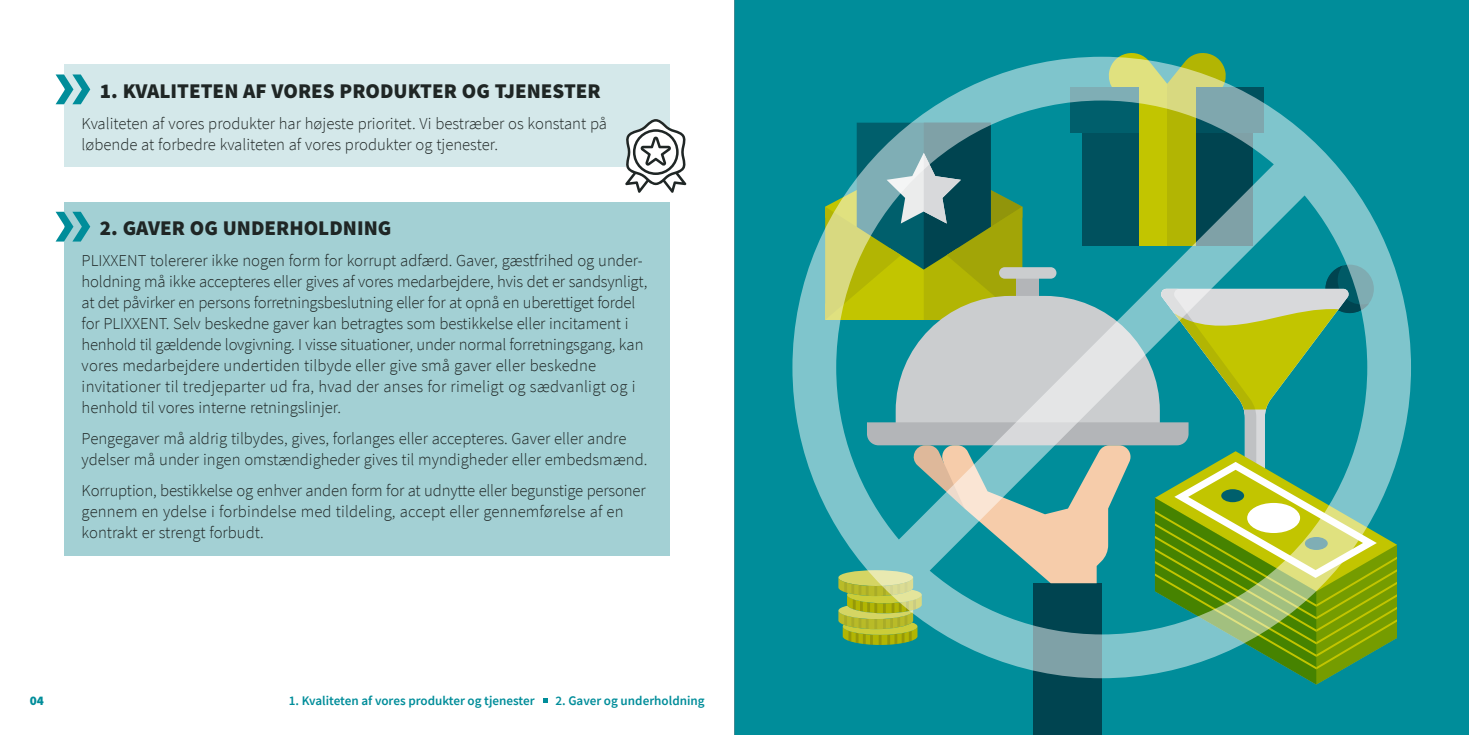
<style>
.page{position:relative;width:1469px;height:735px;background:#fff}
.page>*{position:absolute;margin:0;border:0;box-sizing:border-box;transform-origin:0 0}
.t1{font:900 21px "Source Sans Pro";color:#1f2625}
.t2{font:300 16.62px/21px "Source Sans Pro";color:#1f2625}
.t3{font:600 13.12px "Source Sans Pro";color:#008d9a}
.t4{font:900 13.12px "Source Sans Pro";color:#008d9a}
</style>
<div class="page">
<div style="left:734px;top:0;width:734px;height:734px;background:#008d9a"></div>
<div style="left:64px;top:64px;width:606px;height:103px;background:#d4e8ea"></div>
<svg style="left:56px;top:74px;width:34px;height:30px"></svg>
<svg style="left:625px;top:119px;width:61px;height:73px"></svg>
<svg style="left:1107px;top:53px;width:109px;height:4px"></svg>
<div style="left:1033px;top:583px;width:69px;height:151px;background:#004450"></div>
<svg style="left:792px;top:57px;width:618px;height:620px"></svg>
<div style="left:64px;top:202px;width:606px;height:353px;background:#a3d0d4"></div>
<svg style="left:56px;top:212px;width:34px;height:29px"></svg>
<svg style="left:543px;top:698px;width:4px;height:5px"></svg>
<hr style="left:734px;top:0;width:1px;height:734px;background:#85878b">
<p class="t1" style="left:100px;top:76px;width:502px">1. KVALITETEN AF VORES PRODUKTER OG TJENESTER</p>
<p class="t2" style="left:82px;top:113px;width:527px">Kvaliteten af vores produkter har højeste prioritet. Vi bestræber os konstant på løbende at forbedre kvaliteten af vores produkter og tjenester.</p>
<p class="t1" style="left:100px;top:213px;width:293px">2. GAVER OG UNDERHOLDNING</p>
<p class="t2" style="left:82px;top:250px;width:567px">PLIXXENT tolererer ikke nogen form for korrupt adfærd. Gaver, gæstfrihed og under&shy;holdning må ikke accepteres eller gives af vores medarbejdere, hvis det er sandsynligt, at det påvirker en persons forretningsbeslutning eller for at opnå en uberettiget fordel for PLIXXENT. Selv beskedne gaver kan betragtes som bestikkelse eller incitament i henhold til gældende lovgivning. I visse situationer, under normal forretningsgang, kan vores medarbejdere undertiden tilbyde eller give små gaver eller beskedne invitationer til tredjeparter ud fra, hvad der anses for rimeligt og sædvanligt og i henhold til vores interne retningslinjer.</p>
<p class="t2" style="left:82px;top:428px;width:567px">Pengegaver må aldrig tilbydes, gives, forlanges eller accepteres. Gaver eller andre ydelser må under ingen omstændigheder gives til myndigheder eller embedsmænd.</p>
<p class="t2" style="left:82px;top:479px;width:565px">Korruption, bestikkelse og enhver anden form for at udnytte eller begunstige personer gennem en ydelse i forbindelse med tildeling, accept eller gennemførelse af en kontrakt er strengt forbudt.</p>
<p class="t4" style="left:30px;top:691px;width:16px">04</p>
<p class="t3" style="left:289px;top:691px;width:247px">1. Kvaliteten af vores produkter og tjenester</p>
<p class="t3" style="left:555px;top:691px;width:151px">2. Gaver og underholdning</p>
</div>
